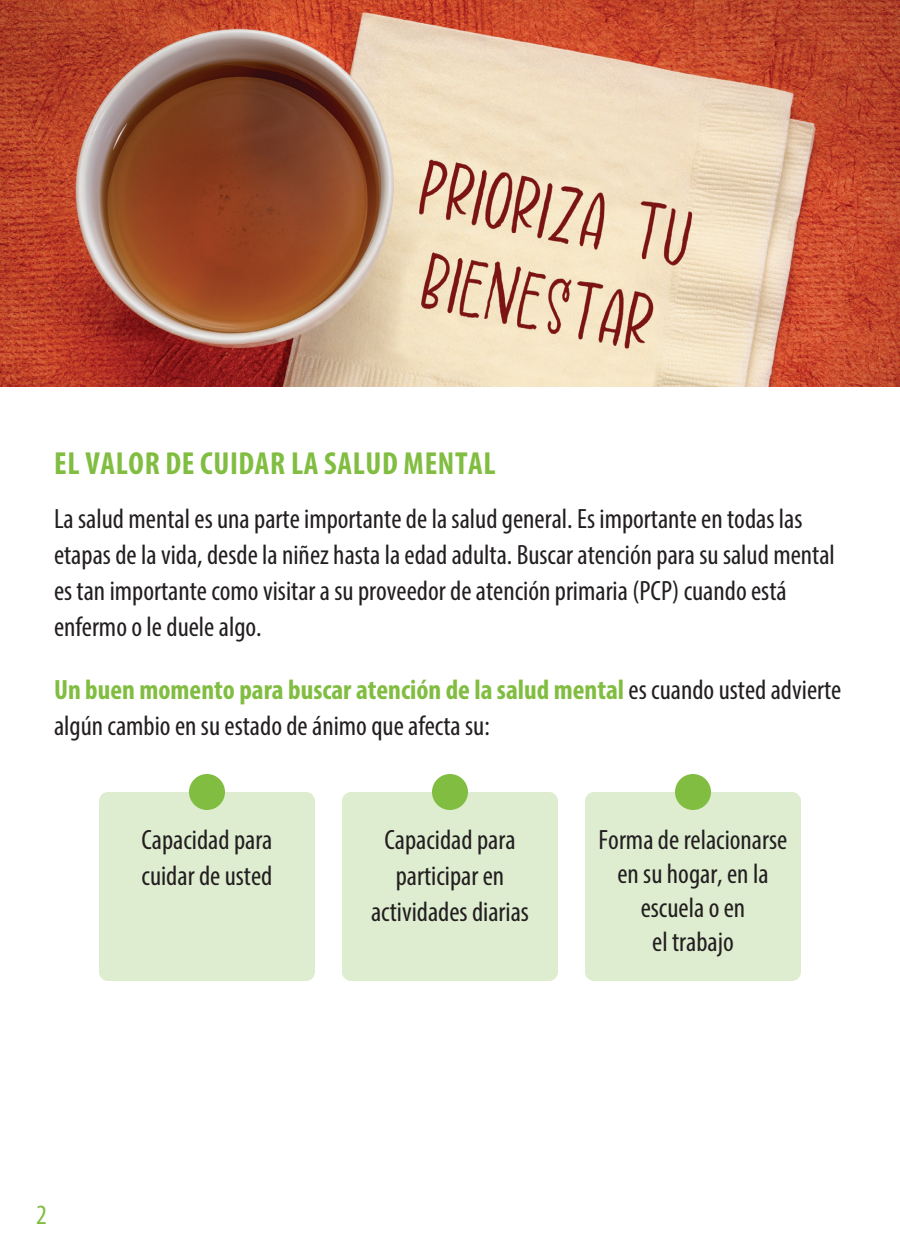
<style>
.page{position:relative;width:900px;height:1260px;background:#fff}
.page>*{position:absolute;margin:0;border:0;box-sizing:border-box;transform-origin:0 0}
.t1{font:700 condensed 32px "Myriad Pro";letter-spacing:.02em;color:#81bd41}
.t2{font:condensed 28px/36px "Myriad Pro";color:#231f20}
.t3{font:condensed 28px "Myriad Pro";color:#81bd41}
.s1{font-weight:700;color:#81bd41}
</style>
<div class="page">
<img style="left:0;top:0;width:900px;height:387px">
<div style="left:585px;top:792px;width:216px;height:189px;background:#deedd0;border-radius:9px"></div>
<div style="left:342px;top:792px;width:216px;height:189px;background:#deedd0;border-radius:9px"></div>
<div style="left:99px;top:792px;width:216px;height:189px;background:#deedd0;border-radius:9px"></div>
<div style="left:189px;top:774px;width:36px;height:36px;background:#81bd41;border-radius:50%"></div>
<div style="left:432px;top:774px;width:36px;height:36px;background:#81bd41;border-radius:50%"></div>
<div style="left:675px;top:774px;width:36px;height:36px;background:#81bd41;border-radius:50%"></div>
<p class="t1" style="left:54px;top:443px;width:443px">EL VALOR DE CUIDAR LA SALUD MENTAL</p>
<p class="t2" style="left:54px;top:500px;width:782px">La salud mental es una parte importante de la salud general. Es importante en todas las etapas de la vida, desde la niñez hasta la edad adulta. Buscar atención para su salud mental es tan importante como visitar a su proveedor de atención primaria (PCP) cuando está enfermo o le duele algo.</p>
<p class="t2" style="left:54px;top:671px;width:789px"><span class="s1">Un buen momento para buscar atención de la salud mental</span> es cuando usted advierte algún cambio en su estado de ánimo que afecta su:</p>
<p class="t2" style="left:141px;top:821px;width:133px">Capacidad para cuidar de usted</p>
<p class="t2" style="left:371px;top:821px;width:159px;text-align:center">Capacidad para participar en actividades diarias</p>
<p class="t2" style="left:599px;top:822px;width:190px;line-height:34px;text-align:center">Forma de relacionarse en su hogar, en la escuela o en<br>el trabajo</p>
<p class="t3" style="left:36px;top:1198px;width:12px">2</p>
</div>
